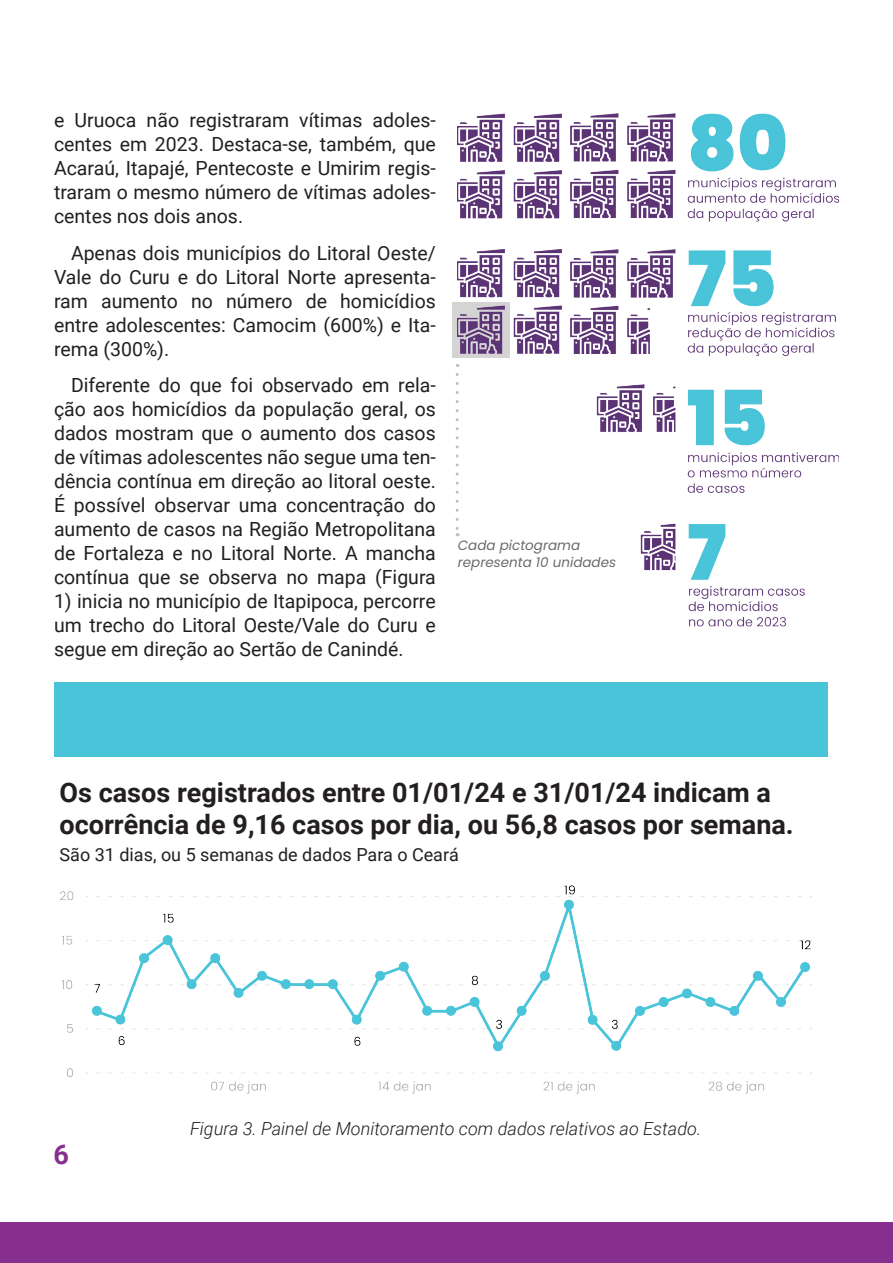
<style>
.page{position:relative;width:893px;height:1263px;background:#fff}
.page>*{position:absolute;margin:0;border:0;box-sizing:border-box;transform-origin:0 0}
.t1{font:700 27px/32.4px "Roboto";color:#231f20}
.t2{font:700 27px "Roboto";color:#872f8f}
.t3{font:19.5px/24px "Roboto";color:#231f20;text-align:justify}
.t4{font:italic 300 18px "Roboto";color:#231f20}
.t5{font:18px "Roboto";color:#231f20}
.t6{font:italic 13.5px/16.2px "Poppins";color:#000001}
</style>
<div class="page">
<div style="left:0;top:1222px;width:893px;height:41px;background:#872f8e"></div>
<div style="left:452px;top:303px;width:57px;height:55px;background:#d5d4d5"></div>
<div style="left:54px;top:683px;width:773px;height:74px;background:#49c4d8"></div>
<img style="left:457px;top:113px;width:382px;height:582px">
<img style="left:60px;top:885px;width:752px;height:209px">
<svg style="left:456px;top:374px;width:3px;height:162px"></svg>
<p class="t3" style="left:54px;top:107px;width:383px">e Uruoca não registraram vítimas adoles&shy;centes em 2023. Destaca-se, também, que Acaraú, Itapajé, Pentecoste e Umirim regis&shy;traram o mesmo número de vítimas adoles&shy;centes nos dois anos.</p>
<p class="t3" style="left:54px;top:240px;width:383px;text-indent:17px">Apenas dois municípios do Litoral Oeste/ Vale do Curu e do Litoral Norte apresenta&shy;ram aumento no número de homicídios entre adolescentes: Camocim (600%) e Ita&shy;rema (300%).</p>
<p class="t3" style="left:54px;top:373px;width:383px;text-indent:17px">Diferente do que foi observado em rela&shy;ção aos homicídios da população geral, os dados mostram que o aumento dos casos de vítimas adolescentes não segue uma ten&shy;dência contínua em direção ao litoral oeste.<br>É possível observar uma concentração do aumento de casos na Região Metropolitana de Fortaleza e no Litoral Norte. A mancha contínua que se observa no mapa (Figura</p>
<p class="t3" style="left:54px;top:589px;width:383px">1) inicia no município de Itapipoca, percorre um trecho do Litoral Oeste/Vale do Curu e segue em direção ao Sertão de Canindé.</p>
<p class="t6" style="left:458px;top:538px;width:160px">Cada pictograma representa 10 unidades</p>
<h1 class="t1" style="left:60px;top:775px;width:736px">Os casos registrados entre 01/01/24 e 31/01/24 indicam a ocorrência de 9,16 casos por dia, ou 56,8 casos por semana.</h1>
<p class="t5" style="left:60px;top:842px;width:401px">São 31 dias, ou 5 semanas de dados Para o Ceará</p>
<h1 class="t2" style="left:54px;top:1135px;width:17px">6</h1>
<p class="t4" style="left:190px;top:1115px;width:513px">Figura 3. Painel de Monitoramento com dados relativos ao Estado.</p>
</div>
